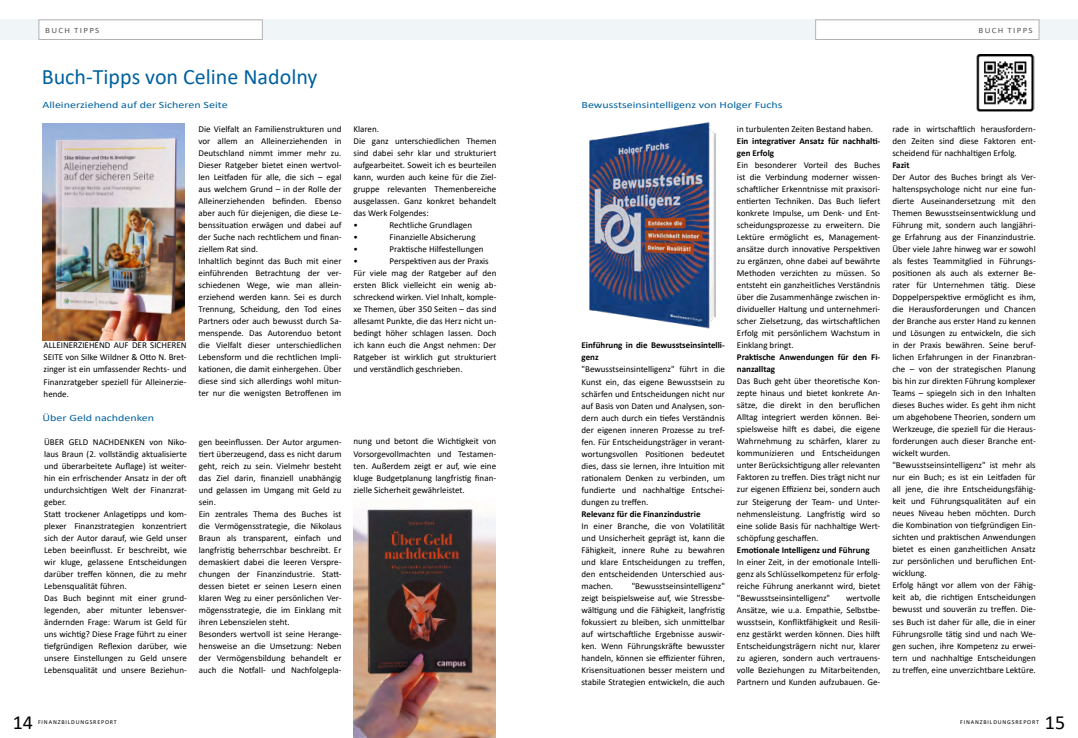
<style>
.page{position:relative;width:1078px;height:738px;background:#fff}
.page>*{position:absolute;margin:0;border:0;box-sizing:border-box;transform-origin:0 0}
.t1{font:22px "Calibri";color:#0061a0}
.t2{font:20px "Calibri";color:#000}
.t3{font:9.6px "Calibri";color:#0061a0;scale:1.25 1}
.t4{font:9px/12px "Calibri";color:#000;text-align:justify}
.t5{font:700 9px/12px "Calibri";color:#000}
.t6{font:8.1px "Calibri";letter-spacing:.14em;color:#575756;scale:1.11 1}
.t7{font:6px "Calibri";letter-spacing:.14em;color:#000}
</style>
<div class="page">
<div style="left:0;top:19px;width:539px;height:21px;background:#f0f5f7"></div>
<div style="left:539px;top:19px;width:538px;height:21px;background:#f0f5f7"></div>
<div style="left:815px;top:20px;width:223px;height:19px;background:#fff"></div>
<div style="left:815px;top:19px;width:224px;height:21px;border:1px solid #b3b2b2"></div>
<div style="left:39px;top:20px;width:223px;height:19px;background:#fff"></div>
<div style="left:38px;top:19px;width:225px;height:21px;border:1px solid #b3b2b2"></div>
<img style="left:353px;top:509px;width:143px;height:228px">
<img style="left:42px;top:124px;width:143px;height:216px">
<img style="left:589px;top:122px;width:127px;height:207px">
<img style="left:976px;top:54px;width:58px;height:57px">
<p class="t6" style="left:45px;top:25px;width:50px">BUCH TIPPS</p>
<p class="t6" style="left:978px;top:25px;width:50px">BUCH TIPPS</p>
<h1 class="t1" style="left:42px;top:61px;width:277px">Buch-Tipps von Celine Nadolny</h1>
<p class="t3" style="left:43px;top:98px;width:150px">Alleinerziehend auf der Sicheren Seite</p>
<p class="t4" style="left:44px;top:339px;width:144px">ALLEINERZIEHEND AUF DER SICHEREN SEITE von Silke Wildner &amp; Otto N. Bret&shy;zinger ist ein umfassender Rechts- und Finanzratgeber speziell für Alleinerzie&shy;hende.</p>
<p class="t3" style="left:43px;top:410px;width:91px">Über Geld nachdenken</p>
<p class="t4" style="left:198px;top:123px;width:144px;text-align:left">Die Vielfalt an Familienstrukturen und vor allem an Alleinerziehenden in Deutschland nimmt immer mehr zu.<br>Dieser Ratgeber bietet einen wertvol&shy;len Leitfaden für alle, die sich – egal aus welchem Grund – in der Rolle der Alleinerziehenden befinden. Ebenso aber auch für diejenigen, die diese Le&shy;benssituation erwägen und dabei auf der Suche nach rechtlichem und finan&shy;ziellem Rat sind.<br>Inhaltlich beginnt das Buch mit einer einführenden Betrachtung der ver&shy;schiedenen Wege, wie man allein&shy;erziehend werden kann. Sei es durch Trennung, Scheidung, den Tod eines Partners oder auch bewusst durch Sa&shy;menspende. Das Autorenduo betont die Vielfalt dieser unterschiedlichen Lebensform und die rechtlichen Impli&shy;kationen, die damit einhergehen. Über diese sind sich allerdings wohl mitun&shy;ter nur die wenigsten Betroffenen im</p>
<p class="t4" style="left:353px;top:123px;width:144px;text-align:left">Klaren.<br>Die ganz unterschiedlichen Themen sind dabei sehr klar und strukturiert aufgearbeitet. Soweit ich es beurteilen kann, wurden auch keine für die Ziel&shy;gruppe relevanten Themenbereiche ausgelassen. Ganz konkret behandelt das Werk Folgendes:<br>•</p>
<p class="t4" style="left:389px;top:219px;width:84px">Rechtliche Grundlagen</p>
<p class="t4" style="left:353px;top:231px;width:6px">•</p>
<p class="t4" style="left:389px;top:231px;width:88px">Finanzielle Absicherung</p>
<p class="t4" style="left:353px;top:243px;width:6px">•</p>
<p class="t4" style="left:389px;top:243px;width:96px">Praktische Hilfestellungen</p>
<p class="t4" style="left:353px;top:255px;width:6px">•</p>
<p class="t4" style="left:353px;top:255px;width:144px;text-align:left;text-indent:36px">Perspektiven aus der Praxis Für viele mag der Ratgeber auf den ersten Blick vielleicht ein wenig ab&shy;schreckend wirken. Viel Inhalt, komple&shy;xe Themen, über 350 Seiten – das sind allesamt Punkte, die das Herz nicht un&shy;bedingt höher schlagen lassen. Doch ich kann euch die Angst nehmen: Der Ratgeber ist wirklich gut strukturiert und verständlich geschrieben.</p>
<p class="t4" style="left:44px;top:435px;width:144px;text-align:left">ÜBER GELD NACHDENKEN von Niko&shy;laus Braun (2. vollständig aktualisierte und überarbeitete Auflage) ist weiter&shy;hin ein erfrischender Ansatz in der oft undurchsichtigen Welt der Finanzrat&shy;geber.<br>Statt trockener Anlagetipps und kom&shy;plexer Finanzstrategien konzentriert sich der Autor darauf, wie Geld unser Leben beeinflusst. Er beschreibt, wie wir kluge, gelassene Entscheidungen darüber treffen können, die zu mehr Lebensqualität führen.<br>Das Buch beginnt mit einer grund&shy;legenden, aber mitunter lebensver&shy;ändernden Frage: Warum ist Geld für uns wichtig? Diese Frage führt zu einer tiefgründigen Reflexion darüber, wie unsere Einstellungen zu Geld unsere Lebensqualität und unsere Beziehun-</p>
<p class="t4" style="left:199px;top:435px;width:144px;text-align:left">gen beeinflussen. Der Autor argumen&shy;tiert überzeugend, dass es nicht darum geht, reich zu sein. Vielmehr besteht das Ziel darin, finanziell unabhängig und gelassen im Umgang mit Geld zu sein.<br>Ein zentrales Thema des Buches ist die Vermögensstrategie, die Nikolaus Braun als transparent, einfach und langfristig beherrschbar beschreibt. Er demaskiert dabei die leeren Verspre&shy;chungen der Finanzindustrie. Statt&shy;dessen bietet er seinen Lesern einen klaren Weg zu einer persönlichen Ver&shy;mögensstrategie, die im Einklang mit ihren Lebenszielen steht.<br>Besonders wertvoll ist seine Herange&shy;hensweise an die Umsetzung: Neben der Vermögensbildung behandelt er auch die Notfall- und Nachfolgepla-</p>
<p class="t4" style="left:353px;top:435px;width:144px">nung und betont die Wichtigkeit von Vorsorgevollmachten und Testamen&shy;ten. Außerdem zeigt er auf, wie eine kluge Budgetplanung langfristig finan&shy;zielle Sicherheit gewährleistet.</p>
<p class="t3" style="left:581px;top:98px;width:162px">Bewusstseinsintelligenz von Holger Fuchs</p>
<p class="t5" style="left:581px;top:339px;width:145px">Einführung in die Bewusstseinsintelli&shy;genz</p>
<p class="t4" style="left:581px;top:363px;width:145px">"Bewusstseinsintelligenz" führt in die Kunst ein, das eigene Bewusstsein zu schärfen und Entscheidungen nicht nur auf Basis von Daten und Analysen, son&shy;dern auch durch ein tiefes Verständnis der eigenen inneren Prozesse zu tref&shy;fen. Für Entscheidungsträger in verant&shy;wortungsvollen Positionen bedeutet dies, dass sie lernen, ihre Intuition mit rationalem Denken zu verbinden, um fundierte und nachhaltige Entschei&shy;dungen zu treffen.</p>
<p class="t5" style="left:581px;top:507px;width:120px">Relevanz für die Finanzindustrie</p>
<p class="t4" style="left:581px;top:519px;width:145px">In einer Branche, die von Volatilität und Unsicherheit geprägt ist, kann die Fähigkeit, innere Ruhe zu bewahren und klare Entscheidungen zu treffen, den entscheidenden Unterschied aus&shy;machen.</p>
<p class="t4" style="left:581px;top:579px;width:145px;text-indent:50px">"Bewusstseinsintelligenz" zeigt beispielsweise auf, wie Stressbe&shy;wältigung und die Fähigkeit, langfristig fokussiert zu bleiben, sich unmittelbar auf wirtschaftliche Ergebnisse auswir&shy;ken. Wenn Führungskräfte bewusster handeln, können sie effizienter führen, Krisensituationen besser meistern und stabile Strategien entwickeln, die auch</p>
<p class="t4" style="left:736px;top:123px;width:138px">in turbulenten Zeiten Bestand haben.</p>
<p class="t5" style="left:736px;top:135px;width:145px">Ein integrativer Ansatz für nachhalti&shy;gen Erfolg</p>
<p class="t4" style="left:736px;top:159px;width:145px">Ein besonderer Vorteil des Buches ist die Verbindung moderner wissen&shy;schaftlicher Erkenntnisse mit praxisori&shy;entierten Techniken. Das Buch liefert konkrete Impulse, um Denk- und Ent&shy;scheidungsprozesse zu erweitern. Die Lektüre ermöglicht es, Management&shy;ansätze durch innovative Perspektiven zu ergänzen, ohne dabei auf bewährte Methoden verzichten zu müssen. So entsteht ein ganzheitliches Verständnis über die Zusammenhänge zwischen in&shy;dividueller Haltung und unternehmeri&shy;scher Zielsetzung, das wirtschaftlichen Erfolg mit persönlichem Wachstum in Einklang bringt.</p>
<p class="t5" style="left:736px;top:351px;width:145px">Praktische Anwendungen für den Fi&shy;nanzalltag</p>
<p class="t4" style="left:736px;top:375px;width:145px">Das Buch geht über theoretische Kon&shy;zepte hinaus und bietet konkrete An&shy;sätze, die direkt in den beruflichen Alltag integriert werden können. Bei&shy;spielsweise hilft es dabei, die eigene Wahrnehmung zu schärfen, klarer zu kommunizieren und Entscheidungen unter Berücksichtigung aller relevanten Faktoren zu treffen. Dies trägt nicht nur zur eigenen Effizienz bei, sondern auch zur Steigerung der Team- und Unter&shy;nehmensleistung. Langfristig wird so eine solide Basis für nachhaltige Wert&shy;schöpfung geschaffen.</p>
<p class="t5" style="left:736px;top:543px;width:134px">Emotionale Intelligenz und Führung</p>
<p class="t4" style="left:736px;top:555px;width:145px">In einer Zeit, in der emotionale Intelli&shy;genz als Schlüsselkompetenz für erfolg&shy;reiche Führung anerkannt wird, bietet "Bewusstseinsintelligenz"</p>
<p class="t4" style="left:736px;top:591px;width:145px;text-indent:109px">wertvolle Ansätze, wie u.a. Empathie, Selbstbe&shy;wusstsein, Konfliktfähigkeit und Resili&shy;enz gestärkt werden können. Dies hilft Entscheidungsträgern nicht nur, klarer zu agieren, sondern auch vertrauens&shy;volle Beziehungen zu Mitarbeitenden, Partnern und Kunden aufzubauen. Ge-</p>
<p class="t4" style="left:892px;top:123px;width:145px">rade in wirtschaftlich herausfordern&shy;den Zeiten sind diese Faktoren ent&shy;scheidend für nachhaltigen Erfolg.</p>
<p class="t5" style="left:892px;top:159px;width:19px">Fazit</p>
<p class="t4" style="left:892px;top:171px;width:145px;text-align:left">Der Autor des Buches bringt als Ver&shy;haltenspsychologe nicht nur eine fun&shy;dierte Auseinandersetzung mit den Themen Bewusstseinsentwicklung und Führung mit, sondern auch langjähri&shy;ge Erfahrung aus der Finanzindustrie.<br>Über viele Jahre hinweg war er sowohl als festes Teammitglied in Führungs&shy;positionen als auch als externer Be&shy;rater für Unternehmen tätig. Diese Doppelperspektive ermöglicht es ihm, die Herausforderungen und Chancen der Branche aus erster Hand zu kennen und Lösungen zu entwickeln, die sich in der Praxis bewähren. Seine beruf&shy;lichen Erfahrungen in der Finanzbran&shy;che – von der strategischen Planung bis hin zur direkten Führung komplexer Teams – spiegeln sich in den Inhalten dieses Buches wider. Es geht ihm nicht um abgehobene Theorien, sondern um Werkzeuge, die speziell für die Heraus&shy;forderungen auch dieser Branche ent&shy;wickelt wurden. "Bewusstseinsintelligenz" ist mehr als nur ein Buch; es ist ein Leitfaden für all jene, die ihre Entscheidungsfähig&shy;keit und Führungsqualitäten auf ein neues Niveau heben möchten. Durch die Kombination von tiefgründigen Ein&shy;sichten und praktischen Anwendungen bietet es einen ganzheitlichen Ansatz zur persönlichen und beruflichen Ent&shy;wicklung.<br>Erfolg hängt vor allem von der Fähig&shy;keit ab, die richtigen Entscheidungen bewusst und souverän zu treffen. Die&shy;ses Buch ist daher für alle, die in einer Führungsrolle tätig sind und nach We&shy;gen suchen, ihre Kompetenz zu erwei&shy;tern und nachhaltige Entscheidungen zu treffen, eine unverzichtbare Lektüre.</p>
<h2 class="t2" style="left:13px;top:707px;width:22px">14</h2>
<p class="t7" style="left:38px;top:717px;width:80px">FINANZBILDUNGSREPORT</p>
<p class="t7" style="left:959px;top:717px;width:80px">FINANZBILDUNGSREPORT</p>
<h2 class="t2" style="left:1044px;top:707px;width:22px">15</h2>
</div>
